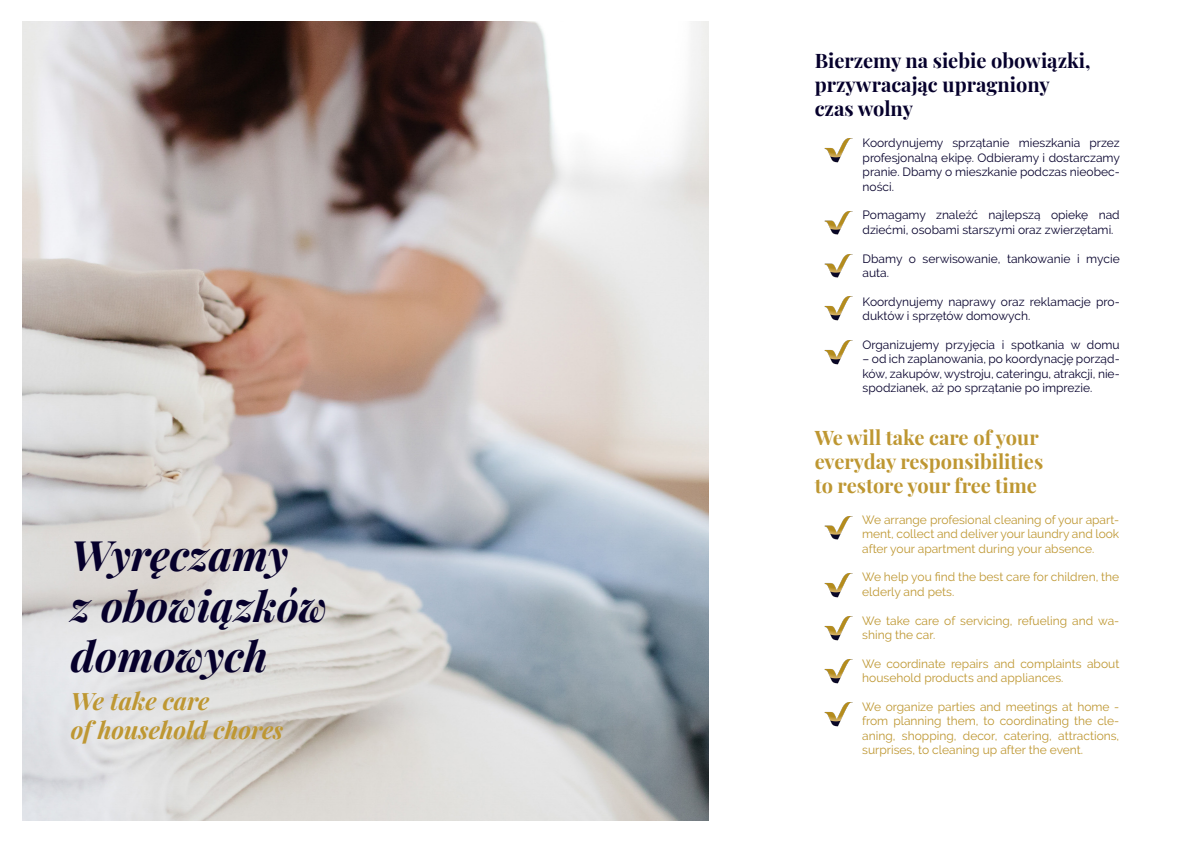
<style>
.page{position:relative;width:1191px;height:842px;background:#fff}
.page>*{position:absolute;margin:0;border:0;box-sizing:border-box;transform-origin:0 0}
.t1{font:italic 700 42px/50.4px "Playfair Display";color:#06002c}
.t2{font:italic 700 24px "Playfair Display";color:#be9732}
.t3{font:700 20px/24px "Playfair Display";color:#be9732}
.t4{font:700 20px/24px "Playfair Display";color:#06002c}
.t5{font:12px/14.4px "Raleway";color:#06002c}
.t6{font:12px/14.4px "Raleway";color:#be9732}
</style>
<div class="page">
<img style="left:22px;top:22px;width:687px;height:798px">
<img style="left:824px;top:138px;width:29px;height:25px">
<img style="left:824px;top:211px;width:29px;height:24px">
<img style="left:824px;top:254px;width:29px;height:24px">
<img style="left:824px;top:297px;width:26px;height:24px">
<img style="left:824px;top:341px;width:26px;height:24px">
<img style="left:824px;top:516px;width:29px;height:24px">
<img style="left:824px;top:573px;width:29px;height:25px">
<img style="left:824px;top:616px;width:29px;height:25px">
<img style="left:824px;top:660px;width:26px;height:24px">
<img style="left:824px;top:703px;width:26px;height:24px">
<p class="t1" style="left:71px;top:526px;width:219px">Wyręczamy</p>
<p class="t1" style="left:71px;top:577px;width:258px">z obowiązków domowych</p>
<p class="t2" style="left:71px;top:681px;width:140px">We take care</p>
<p class="t2" style="left:71px;top:710px;width:214px">of household chores</p>
<p class="t4" style="left:814px;top:47px;width:277px">Bierzemy na siebie obowiązki, przywracając upragniony</p>
<p class="t4" style="left:814px;top:95px;width:100px">czas wolny</p>
<p class="t5" style="left:862px;top:136px;width:259px;text-align:justify">Koordynujemy sprzątanie mieszkania przez profesjonalną ekipę. Odbieramy i dostarczamy pranie. Dbamy o mieszkanie podczas nieobec&shy;ności.</p>
<p class="t5" style="left:862px;top:208px;width:259px">Pomagamy znaleźć najlepszą opiekę nad dziećmi, osobami starszymi oraz zwierzętami.</p>
<p class="t5" style="left:862px;top:251px;width:259px">Dbamy o serwisowanie, tankowanie i mycie auta.</p>
<p class="t5" style="left:862px;top:294px;width:259px">Koordynujemy naprawy oraz reklamacje pro&shy;duktów i sprzętów domowych.</p>
<p class="t5" style="left:862px;top:337px;width:259px">Organizujemy przyjęcia i spotkania w domu</p>
<p class="t5" style="left:862px;top:352px;width:259px;text-align:justify">– od ich zaplanowania, po koordynację porząd&shy;ków, zakupów, wystroju, cateringu, atrakcji, nie&shy;spodzianek, aż po sprzątanie po imprezie.</p>
<p class="t3" style="left:814px;top:424px;width:230px">We will take care of your everyday responsibilities</p>
<p class="t3" style="left:814px;top:472px;width:224px">to restore your free time</p>
<p class="t6" style="left:862px;top:512px;width:259px;text-align:justify">We arrange profesional cleaning of your apart&shy;ment, collect and deliver your laundry and look after your apartment during your absence.</p>
<p class="t6" style="left:862px;top:570px;width:259px">We help you find the best care for children, the elderly and pets.</p>
<p class="t6" style="left:862px;top:613px;width:259px">We take care of servicing, refueling and wa&shy;shing the car.</p>
<p class="t6" style="left:862px;top:656px;width:259px">We coordinate repairs and complaints about household products and appliances.</p>
<p class="t6" style="left:862px;top:699px;width:259px;text-align:justify">We organize parties and meetings at home - from planning them, to coordinating the cle&shy;aning, shopping, decor, catering, attractions, surprises, to cleaning up after the event.</p>
</div>
